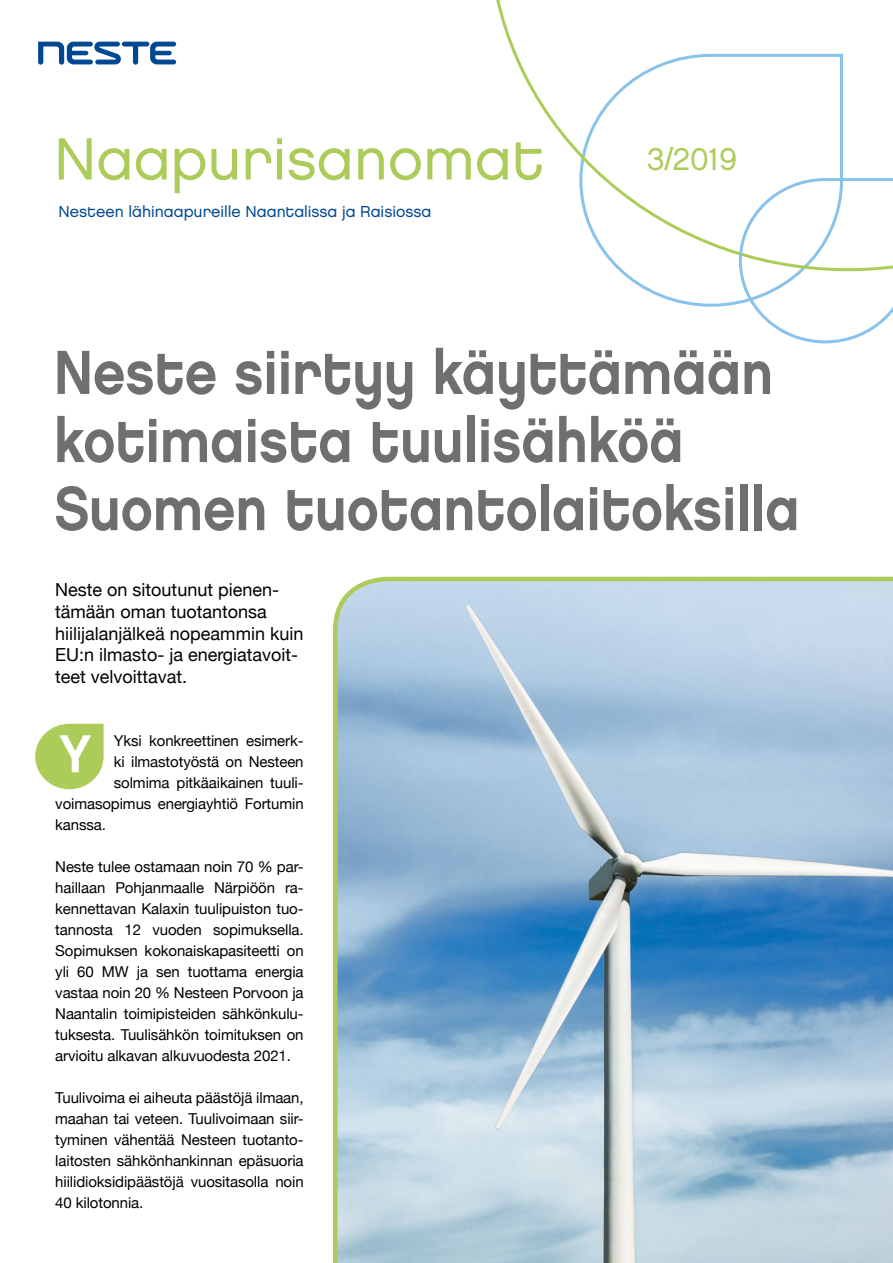
<style>
.page{position:relative;width:893px;height:1263px;background:#fff}
.page>*{position:absolute;margin:0;border:0;box-sizing:border-box;transform-origin:0 0}
.t1{font:62.1px/68.1px "Chalet New York Nineteen Eighty";color:#706f6f;scale:.89 1}
.t2{font:59.4px "Chalet London Nineteen Eighty";color:#abcc59}
.t3{font:53.25px "Chalet New York Nineteen Eighty";color:#fff}
.t4{font:31.05px "Chalet London Nineteen Eighty";color:#abcc59}
.t5{font:18px/21.6px "Helvetica Neue";color:#000}
.t6{font:15.9px "Chalet London Nineteen Eighty";color:#004891}
.t7{font:15px/21px "Helvetica Neue";letter-spacing:-.005em;color:#000;text-align:justify}
</style>
<div class="page">
<svg style="left:333px;top:576px;width:560px;height:687px;background:#9dbdd2"></svg>
<svg style="left:38px;top:41px;width:139px;height:24px"></svg>
<svg style="left:622px;top:273px;width:115px;height:34px"></svg>
<svg style="left:496px;top:0;width:347px;height:273px"></svg>
<svg style="left:737px;top:177px;width:156px;height:167px"></svg>
<svg style="left:35px;top:724px;width:69px;height:65px"></svg>
<h2 class="t2" style="left:54px;top:123px;width:492px">Naapurisanomat</h2>
<h3 class="t4" style="left:647px;top:140px;width:92px">3/2019</h3>
<p class="t6" style="left:59px;top:202px;width:374px">Nesteen lähinaapureille Naantalissa ja Raisiossa</p>
<h1 class="t1" style="left:54px;top:338px;width:839px">Neste siirtyy käyttämään kotimaista tuulisähköä<br>Suomen tuotantolaitoksilla</h1>
<p class="t5" style="left:55px;top:580px;width:250px">Neste on sitoutunut pienen&shy;tämään oman tuotantonsa hiilijalanjälkeä nopeammin kuin<br>EU:n ilmasto- ja energiatavoit&shy;teet velvoittavat.</p>
<h3 class="t3" style="left:59px;top:721px;width:33px">Y</h3>
<p class="t7" style="left:114px;top:731px;width:191px">Yksi konkreettinen esimerk-</p>
<p class="t7" style="left:114px;top:752px;width:191px">ki ilmastotyöstä on Nesteen</p>
<p class="t7" style="left:114px;top:773px;width:191px">solmima pitkäaikainen tuuli-</p>
<p class="t7" style="left:55px;top:794px;width:250px">voimasopimus energiayhtiö Fortumin</p>
<p class="t7" style="left:55px;top:815px;width:52px">kanssa.</p>
<p class="t7" style="left:55px;top:857px;width:250px">Neste tulee ostamaan noin 70 % par&shy;haillaan Pohjanmaalle Närpiöön ra&shy;kennettavan Kalaxin tuulipuiston tuo&shy;tannosta 12 vuoden sopimuksella.<br>Sopimuksen kokonaiskapasiteetti on yli 60 MW ja sen tuottama energia vastaa noin 20 % Nesteen Porvoon ja Naantalin toimipisteiden sähkönkulu&shy;tuksesta. Tuulisähkön toimituksen on arvioitu alkavan alkuvuodesta 2021.</p>
<p class="t7" style="left:55px;top:1088px;width:250px">Tuulivoima ei aiheuta päästöjä ilmaan, maahan tai veteen. Tuulivoimaan siir&shy;tyminen vähentää Nesteen tuotanto&shy;laitosten sähkönhankinnan epäsuoria hiilidioksidipäästöjä vuositasolla noin 40 kilotonnia.</p>
</div>
